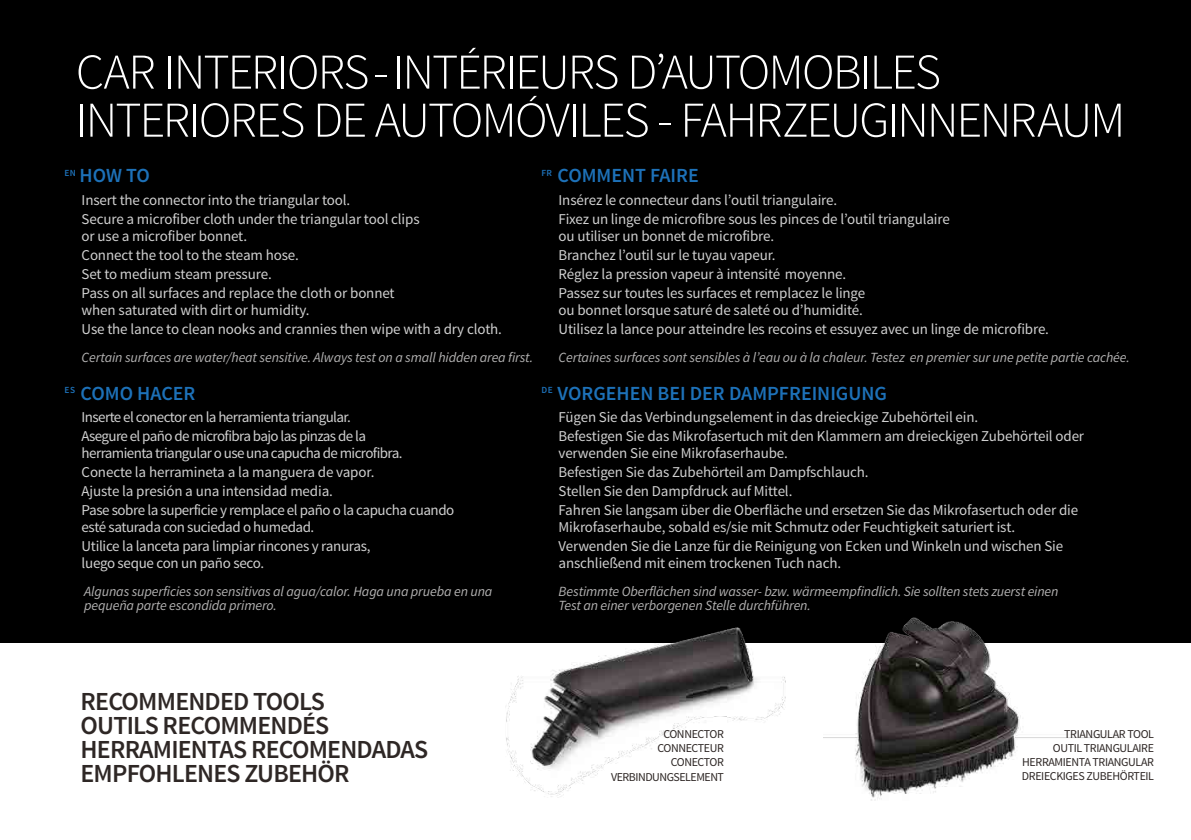
<style>
.page{position:relative;width:1191px;height:840px;background:#fff}
.page>*{position:absolute;margin:0;border:0;box-sizing:border-box;transform-origin:0 0}
.t1{font:300 50px/48px "Source Sans Pro";letter-spacing:-.035em;color:#fff}
.t2{font:600 26px/24px "Source Sans Pro";letter-spacing:-.03em;color:#2e2725}
.t3{font:600 20px "Source Sans Pro";color:#1d71b8}
.t4{font:15px/19px "Source Sans Pro";letter-spacing:-.01em;color:#d0d0d0}
.t5{font:15px/19px "Source Sans Pro";letter-spacing:-.03em;color:#d0d0d0}
.t6{font:15px/19px "Source Sans Pro";letter-spacing:-.04em;color:#d0d0d0}
.t7{font:italic 14px/14px "Source Sans Pro";letter-spacing:-.01em;color:#b3b2b2}
.t8{font:12px/14px "Source Sans Pro";letter-spacing:-.03em;color:#2e2725;text-align:right}
</style>
<div class="page">
<div style="left:0;top:0;width:1191px;height:642px;background:#000"></div>
<img style="left:823px;top:617px;width:299px;height:184px">
<img style="left:505px;top:627px;width:281px;height:171px">
<h1 class="t1" style="left:76px;top:48px;width:1050px">CAR INTERIORS-INTÉRIEURS D’AUTOMOBILES<br>INTERIORES DE AUTOMÓVILES - FAHRZEUGINNENRAUM</h1>
<h3 class="t3" style="left:65px;top:163px;width:87px"><sup>EN</sup> HOW TO</h3>
<p class="t4" style="left:82px;top:191px;width:339px">Insert the connector into the triangular tool.<br>Secure a microfiber cloth under the triangular tool clips</p>
<p class="t4" style="left:82px;top:227px;width:314px">or use a microfiber bonnet.<br>Connect the tool to the steam hose.<br>Set to medium steam pressure.<br>Pass on all surfaces and replace the cloth or bonnet</p>
<p class="t4" style="left:82px;top:301px;width:422px">when saturated with dirt or humidity.<br>Use the lance to clean nooks and crannies then wipe with a dry cloth.</p>
<p class="t7" style="left:82px;top:350px;width:453px">Certain surfaces are water/heat sensitive. Always test on a small hidden area first.</p>
<h3 class="t3" style="left:65px;top:380px;width:132px"><sup>ES</sup> COMO HACER</h3>
<p class="t6" style="left:82px;top:408px;width:286px">Inserte el conector en la herramienta triangular.<br>Asegure el paño de microfibra bajo las pinzas de la</p>
<p class="t5" style="left:82px;top:444px;width:374px">herramienta triangular o use una capucha de microfibra.<br>Conecte la herramineta a la manguera de vapor.<br>Ajuste la presión a una intensidad media.<br>Pase sobre la superficie y remplace el paño o la capucha cuando</p>
<p class="t5" style="left:82px;top:518px;width:290px">esté saturada con suciedad o humedad.<br>Utilice la lanceta para limpiar rincones y ranuras,</p>
<p class="t4" style="left:82px;top:554px;width:184px">luego seque con un paño seco.</p>
<p class="t7" style="left:84px;top:584px;width:410px">Algunas superficies son sensitivas al agua/calor. Haga una prueba en una pequeña parte escondida primero.</p>
<h3 class="t3" style="left:541px;top:163px;width:159px"><sup>FR</sup> COMMENT FAIRE</h3>
<p class="t4" style="left:558px;top:191px;width:393px">Insérez le connecteur dans l’outil triangulaire.<br>Fixez un linge de microfibre sous les pinces de l’outil triangulaire</p>
<p class="t4" style="left:558px;top:227px;width:308px">ou utiliser un bonnet de microfibre.<br>Branchez l’outil sur le tuyau vapeur.<br>Réglez la pression vapeur à intensité moyenne.<br>Passez sur toutes les surfaces et remplacez le linge</p>
<p class="t4" style="left:558px;top:301px;width:492px">ou bonnet lorsque saturé de saleté ou d’humidité.<br>Utilisez la lance pour atteindre les recoins et essuyez avec un linge de microfibre.</p>
<p class="t7" style="left:558px;top:350px;width:573px">Certaines surfaces sont sensibles à l’eau ou à la chaleur. Testez en premier sur une petite partie cachée.</p>
<h3 class="t3" style="left:541px;top:380px;width:347px"><sup>DE</sup> VORGEHEN BEI DER DAMPFREINIGUNG</h3>
<p class="t4" style="left:558px;top:408px;width:527px">Fügen Sie das Verbindungselement in das dreieckige Zubehörteil ein.<br>Befestigen Sie das Mikrofasertuch mit den Klammern am dreieckigen Zubehörteil oder</p>
<p class="t4" style="left:558px;top:444px;width:521px">verwenden Sie eine Mikrofaserhaube.<br>Befestigen Sie das Zubehörteil am Dampfschlauch.<br>Stellen Sie den Dampfdruck auf Mittel.<br>Fahren Sie langsam über die Oberfläche und ersetzen Sie das Mikrofasertuch oder die</p>
<p class="t4" style="left:558px;top:518px;width:506px">Mikrofaserhaube, sobald es/sie mit Schmutz oder Feuchtigkeit saturiert ist.<br>Verwenden Sie die Lanze für die Reinigung von Ecken und Winkeln und wischen Sie</p>
<p class="t4" style="left:558px;top:554px;width:284px">anschließend mit einem trockenen Tuch nach.</p>
<p class="t7" style="left:558px;top:584px;width:501px">Bestimmte Oberflächen sind wasser- bzw. wärmeempfindlich. Sie sollten stets zuerst einen<br>Test an einer verborgenen Stelle durchführen.</p>
<h2 class="t2" style="left:81px;top:689px;width:349px">RECOMMENDED TOOLS<br>OUTILS RECOMMENDÉS<br>HERRAMIENTAS RECOMENDADAS<br>EMPFOHLENES ZUBEHÖR</h2>
<p class="t8" style="left:611px;top:727px;width:114px">CONNECTOR<br>CONNECTEUR<br>CONECTOR<br>VERBINDUNGSELEMENT</p>
<p class="t8" style="left:1021px;top:727px;width:134px">TRIANGULAR TOOL<br>OUTIL TRIANGULAIRE<br>HERRAMIENTA TRIANGULAR<br>DREIECKIGES ZUBEHÖRTEIL</p>
</div>
